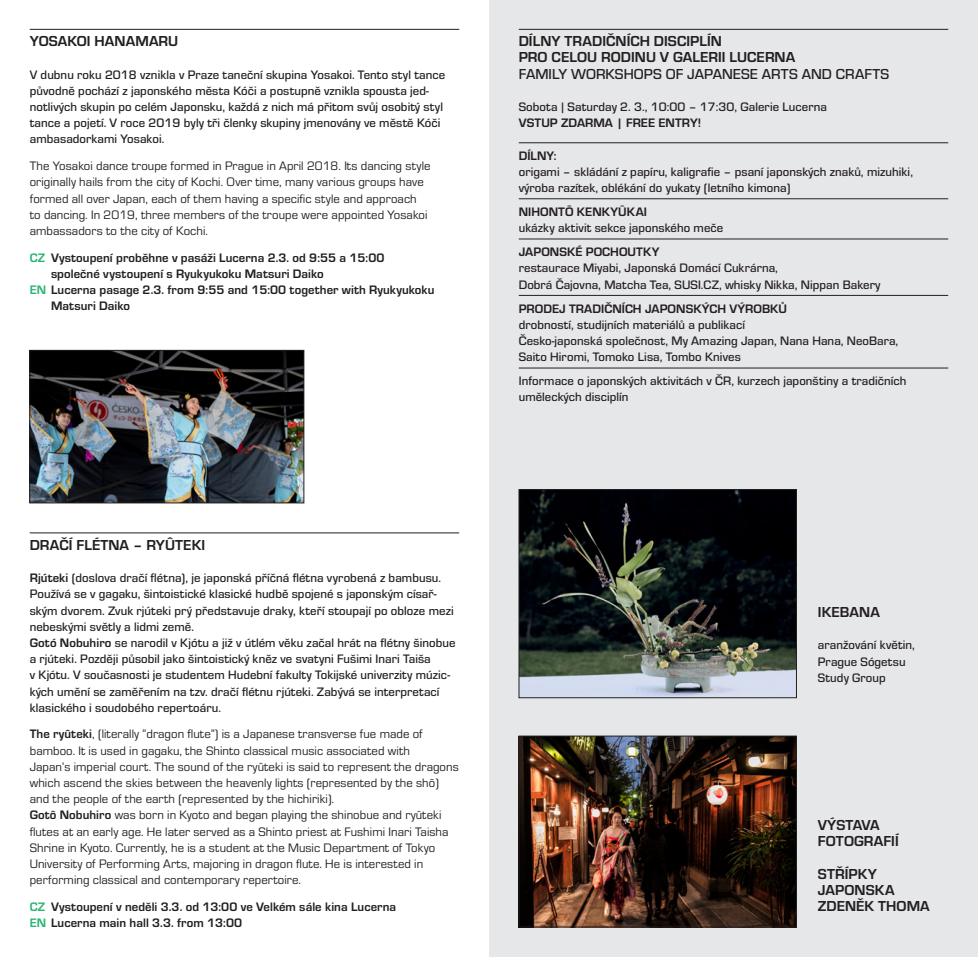
<style>
.page{position:relative;width:978px;height:957px;background:#fff}
.page>*{position:absolute;margin:0;border:0;box-sizing:border-box;transform-origin:0 0}
.Nadpis{font:700 15px/16.2px "Eurostile";letter-spacing:.005em;color:#231f20}
.Nadpis-2{font:500 15px "Eurostile";letter-spacing:.005em;color:#231f20}
.Text_CZ{font:500 12.75px/16.2px "Eurostile";letter-spacing:.005em;color:#231f20}
.Text_EN{font:12.75px/16.2px "Eurostile";letter-spacing:.005em;color:#231f20}
.Text_CZ-2{font:700 12.75px/16.2px "Eurostile";letter-spacing:.005em;color:#231f20}
.Nadpis-3{font:700 12.75px "Eurostile";letter-spacing:.005em;color:#231f20}
.s1{color:#2bb572}
.s2{font-weight:700}
</style>
<div class="page">
<div style="left:489px;top:0;width:489px;height:957px;background:#e6e7e9"></div>
<hr style="left:30px;top:29px;width:429px;height:1px;background:#231f20">
<hr style="left:519px;top:29px;width:429px;height:1px;background:#231f20">
<hr style="left:519px;top:142px;width:429px;height:1px;background:#231f20">
<hr style="left:519px;top:198px;width:429px;height:1px;background:#231f20">
<hr style="left:519px;top:239px;width:429px;height:1px;background:#231f20">
<hr style="left:519px;top:295px;width:429px;height:1px;background:#231f20">
<hr style="left:519px;top:368px;width:429px;height:1px;background:#231f20">
<img style="left:521px;top:738px;width:274px;height:187px">
<div style="left:519px;top:736px;width:278px;height:191px;border:1px solid #231f20"></div>
<img style="left:521px;top:491px;width:274px;height:205px">
<div style="left:519px;top:489px;width:278px;height:209px;border:1px solid #231f20"></div>
<img style="left:32px;top:352px;width:270px;height:149px">
<div style="left:30px;top:350px;width:274px;height:153px;border:1px solid #231f20"></div>
<hr style="left:30px;top:532px;width:429px;height:1px;background:#231f20">
<p class="Nadpis" style="left:30px;top:32px;width:150px">YOSAKOI HANAMARU</p>
<p class="Text_CZ" style="left:30px;top:66px;width:417px">V dubnu roku 2018 vznikla v Praze taneční skupina Yosakoi. Tento styl tance původně pochází z japonského města Kóči a postupně vznikla spousta jed&shy;notlivých skupin po celém Japonsku, každá z nich má přitom svůj osobitý styl tance a pojetí. V roce 2019 byly tři členky skupiny jmenovány ve městě Kóči ambasadorkami Yosakoi.</p>
<p class="Text_EN" style="left:30px;top:157px;width:402px">The Yosakoi dance troupe formed in Prague in April 2018. Its dancing style originally hails from the city of Kochi. Over time, many various groups have formed all over Japan, each of them having a specific style and approach to dancing. In 2019, three members of the troupe were appointed Yosakoi ambassadors to the city of Kochi.</p>
<p class="Text_CZ-2" style="left:51px;top:248px;width:335px;text-indent:-21px"><span class="s1">CZ</span> Vystoupení proběhne v pasáži Lucerna 2.3. od 9:55 a 15:00 společné vystoupení s Ryukyukoku Matsuri Daiko</p>
<p class="Text_CZ-2" style="left:51px;top:281px;width:385px;text-indent:-21px"><span class="s1">EN</span> Lucerna pasage 2.3. from 9:55 and 15:00 together with Ryukyukoku<br>Matsuri Daiko</p>
<p class="Nadpis" style="left:30px;top:535px;width:177px">DRAČÍ FLÉTNA ‒ RYÛTEKI</p>
<p class="Text_CZ" style="left:30px;top:569px;width:425px"><span class="s2">Rjúteki</span> (doslova dračí flétna), je japonská příčná flétna vyrobená z bambusu.<br>Používá se v gagaku, šintoistické klasické hudbě spojené s japonským císař&shy;ským dvorem. Zvuk rjúteki prý představuje draky, kteří stoupají po obloze mezi nebeskými světly a lidmi země.</p>
<p class="Text_CZ" style="left:30px;top:634px;width:427px"><span class="s2">Gotó Nobuhiro</span> se narodil v Kjótu a již v útlém věku začal hrát na flétny šinobue a rjúteki. Později působil jako šintoistický kněz ve svatyni Fušimi Inari Taiša<br>v Kjótu. V současnosti je studentem Hudební fakulty Tokijské univerzity múzic&shy;kých umění se zaměřením na tzv. dračí flétnu rjúteki. Zabývá se interpretací klasického i soudobého repertoáru.</p>
<p class="Text_EN" style="left:30px;top:725px;width:431px"><span class="s2">The ryûteki</span>, (literally “dragon flute”) is a Japanese transverse fue made of bamboo. It is used in gagaku, the Shinto classical music associated with<br>Japan’s imperial court. The sound of the ryûteki is said to represent the dragons which ascend the skies between the heavenly lights (represented by the shō) and the people of the earth (represented by the hichiriki).</p>
<p class="Text_EN" style="left:30px;top:806px;width:420px"><span class="s2">Gotô Nobuhiro</span> was born in Kyoto and began playing the shinobue and ryûteki flutes at an early age. He later served as a Shinto priest at Fushimi Inari Taisha Shrine in Kyoto. Currently, he is a student at the Music Department of Tokyo University of Performing Arts, majoring in dragon flute. He is interested in performing classical and contemporary repertoire.</p>
<p class="Text_CZ-2" style="left:30px;top:898px;width:368px"><span class="s1">CZ</span> Vystoupení v neděli 3.3. od 13:00 ve Velkém sále kina Lucerna</p>
<p class="Text_CZ-2" style="left:30px;top:914px;width:214px"><span class="s1">EN</span> Lucerna main hall 3.3. from 13:00</p>
<p class="Nadpis" style="left:519px;top:32px;width:278px">DÍLNY TRADIČNÍCH DISCIPLÍN<br>PRO CELOU RODINU V GALERII LUCERNA</p>
<p class="Nadpis-2" style="left:519px;top:63px;width:372px">FAMILY WORKSHOPS OF JAPANESE ARTS AND CRAFTS</p>
<p class="Text_CZ" style="left:519px;top:98px;width:310px">Sobota |Saturday 2. 3., 10:00 – 17:30, Galerie Lucerna</p>
<p class="Text_CZ-2" style="left:519px;top:114px;width:184px">VSTUP ZDARMA | FREE ENTRY!</p>
<p class="Nadpis-3" style="left:519px;top:146px;width:39px">DÍLNY:</p>
<p class="Text_CZ" style="left:519px;top:163px;width:396px">origami – skládání z papíru, kaligrafie – psaní japonských znaků, mizuhiki, výroba razítek, oblékání do yukaty (letního kimona)</p>
<p class="Nadpis-3" style="left:519px;top:203px;width:130px">NIHONTŌ KENKYŪKAI</p>
<p class="Text_CZ" style="left:519px;top:219px;width:206px">ukázky aktivit sekce japonského meče</p>
<p class="Nadpis-3" style="left:519px;top:243px;width:142px">JAPONSKÉ POCHOUTKY</p>
<p class="Text_CZ" style="left:519px;top:259px;width:261px">restaurace Miyabi, Japonská Domácí Cukrárna,</p>
<p class="Text_CZ" style="left:519px;top:276px;width:363px">Dobrá Čajovna, Matcha Tea, SUSI.CZ, whisky Nikka, Nippan Bakery</p>
<p class="Nadpis-3" style="left:519px;top:299px;width:270px">PRODEJ TRADIČNÍCH JAPONSKÝCH VÝROBKŮ</p>
<p class="Text_CZ" style="left:519px;top:316px;width:228px">drobností, studijních materiálů a publikací</p>
<p class="Text_CZ" style="left:519px;top:332px;width:381px">Česko-japonská společnost, My Amazing Japan, Nana Hana, NeoBara,<br>Saito Hiromi, Tomoko Lisa, Tombo Knives</p>
<p class="Text_CZ" style="left:519px;top:372px;width:389px">Informace o japonských aktivitách v ČR, kurzech japonštiny a tradičních uměleckých disciplín</p>
<p class="Nadpis" style="left:818px;top:603px;width:63px">IKEBANA</p>
<p class="Text_CZ" style="left:818px;top:636px;width:99px">aranžování květin,<br>Prague Sógetsu<br>Study Group</p>
<p class="Nadpis" style="left:818px;top:816px;width:82px">VÝSTAVA<br>FOTOGRAFIÍ</p>
<p class="Nadpis" style="left:818px;top:864px;width:78px">STŘÍPKY<br>JAPONSKA</p>
<p class="Nadpis" style="left:818px;top:897px;width:113px">ZDENĚK THOMA</p>
</div>
